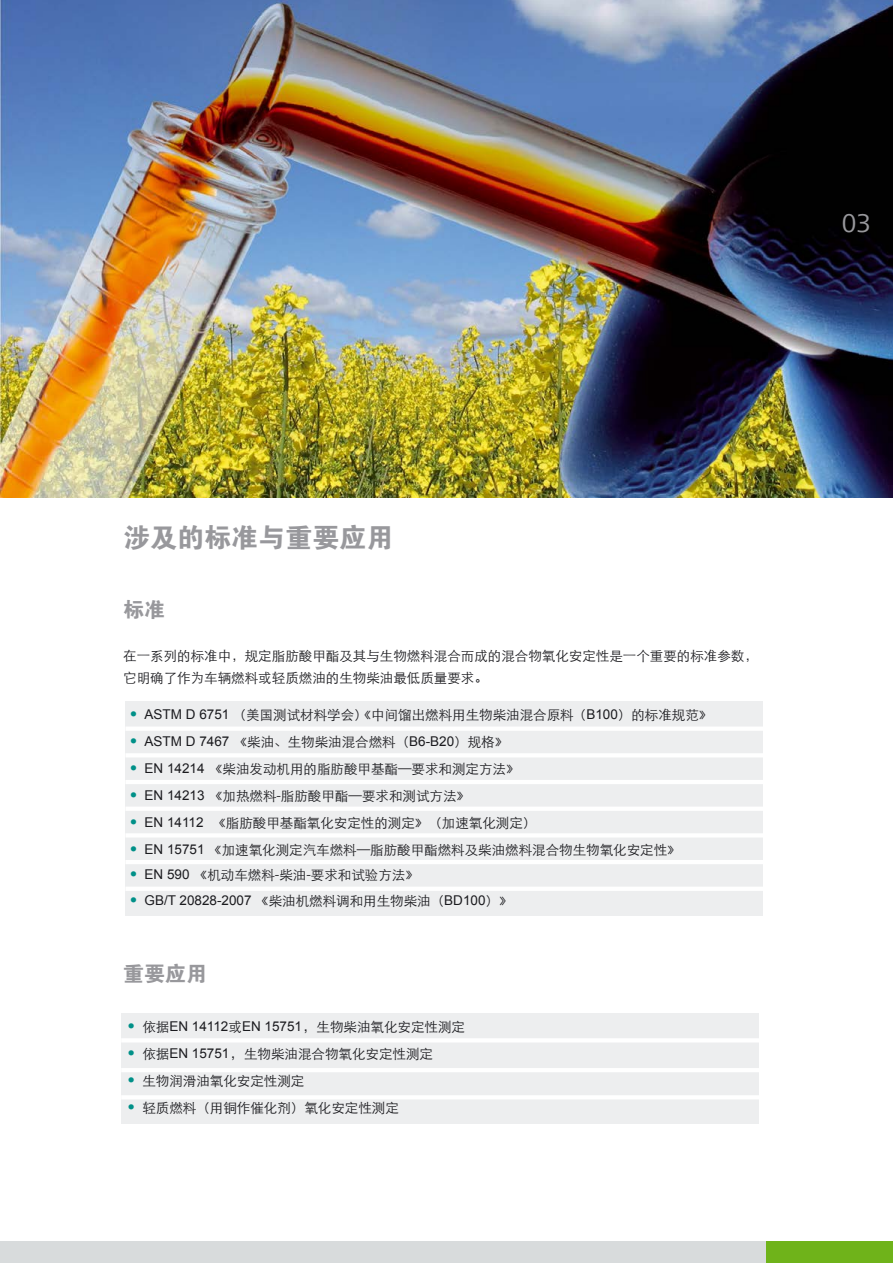
<style>
.page{position:relative;width:893px;height:1263px;background:#fff}
.page>*{position:absolute;margin:0;border:0;box-sizing:border-box;transform-origin:0 0}
.t1{font:27px "FZDHTJW GB1 0";color:#98989c}
.t2{font:27px "Frutiger Next LT";color:#98989c}
.t3{font:21px "FZDHTJW GB1 0";color:#98989c}
.t4{font:13.5px/22.5px "ST Xihei";color:#1b1b1f}
.t5{font:13.5px "Arial";color:#1b1b1f}
.s1{font-family:"Frutiger Next LT";font-weight:800;font-size:16.5px;color:#009088}
.s2{font-family:"Arial"}
.s3{font-family:"ST Xihei"}
.s4{font-size:15px}
</style>
<div class="page">
<div style="left:765px;top:1242px;width:128px;height:21px;background:#6fb31a"></div>
<div style="left:0;top:1242px;width:765px;height:21px;background:#d8dbdc"></div>
<img style="left:0;top:0;width:893px;height:497px">
<div style="left:125px;top:702px;width:638px;height:214px;background:#edeeef"></div>
<div style="left:125px;top:726px;width:638px;height:5px;background:#fff"></div>
<hr style="left:125px;top:753px;width:638px;height:4px;background:#fff">
<hr style="left:125px;top:780px;width:638px;height:4px;background:#fff">
<div style="left:125px;top:806px;width:638px;height:5px;background:#fff"></div>
<hr style="left:125px;top:833px;width:638px;height:4px;background:#fff">
<hr style="left:125px;top:860px;width:638px;height:4px;background:#fff">
<hr style="left:125px;top:887px;width:638px;height:4px;background:#fff">
<div style="left:121px;top:1013px;width:638px;height:110px;background:#edeeef"></div>
<hr style="left:121px;top:1038px;width:638px;height:4px;background:#fff">
<hr style="left:121px;top:1068px;width:638px;height:4px;background:#fff">
<hr style="left:121px;top:1095px;width:638px;height:4px;background:#fff">
<h1 class="t2" style="left:842px;top:208px;width:31px">03</h1>
<h1 class="t1" style="left:123px;top:523px;width:272px">涉及的标准与重要应用</h1>
<h2 class="t3" style="left:123px;top:598px;width:43px">标准</h2>
<p class="t4" style="left:123px;top:643px;width:636px">在一系列的标准中，规定脂肪酸甲酯及其与生物燃料混合而成的混合物氧化安定性是一个重要的标准参数，它明确了作为车辆燃料或轻质燃油的生物柴油最低质量要求。</p>
<p class="t4" style="left:128px;top:702px;width:585px"><span class="s1">•</span> <span class="s2">ASTM D 6751</span> （美国测试材料学会）《中间馏出燃料用生物柴油混合原料 （<span class="s2">B100</span>）的标准规范》</p>
<p class="t4" style="left:128px;top:729px;width:381px"><span class="s1">•</span> <span class="s2">ASTM D 7467</span> 《柴油、生物柴油混合燃料（<span class="s2">B6-B20</span>）规格》</p>
<p class="t4" style="left:128px;top:756px;width:393px"><span class="s1">•</span> <span class="s2">EN 14214</span> 《柴油发动机用的脂肪酸甲基酯—要求和测定方法》</p>
<p class="t4" style="left:128px;top:783px;width:343px"><span class="s1">•</span> <span class="s2">EN 14213</span> 《加热燃料-脂肪酸甲酯—要求和测试方法》</p>
<p class="t4" style="left:128px;top:810px;width:409px"><span class="s1">•</span> <span class="s2">EN 14112</span> 《脂肪酸甲基酯氧化安定性的测定》（加速氧化测定）</p>
<p class="t4" style="left:128px;top:837px;width:554px"><span class="s1">•</span> <span class="s2">EN 15751</span> 《加速氧化测定汽车燃料—脂肪酸甲酯燃料及柴油燃料混合物生物氧化安定性》</p>
<p class="t4" style="left:128px;top:863px;width:292px"><span class="s1">•</span> <span class="s2">EN 590</span> 《机动车燃料-柴油-要求和试验方法》</p>
<p class="t5" style="left:128px;top:891px;width:386px"><span class="s1">•</span> GB/T 20828-2007 <span class="s3">《柴油机燃料调和用生物柴油（</span>BD100<span class="s3">）》</span></p>
<h2 class="t3" style="left:123px;top:962px;width:86px">重要应用</h2>
<p class="t4" style="left:126px;top:1015px;width:340px"><span class="s1">•</span> 依据<span class="s2">EN 14112</span>或<span class="s2">EN 15751</span><span class="s4">，</span>生物柴油氧化安定性测定</p>
<p class="t4" style="left:126px;top:1042px;width:308px"><span class="s1">•</span> 依据<span class="s2">EN 15751</span><span class="s4">，</span>生物柴油混合物氧化安定性测定</p>
<p class="t4" style="left:126px;top:1069px;width:180px"><span class="s1">•</span> 生物润滑油氧化安定性测定</p>
<p class="t4" style="left:126px;top:1096px;width:274px"><span class="s1">•</span> 轻质燃料（用铜作催化剂）氧化安定性测定</p>
</div>
